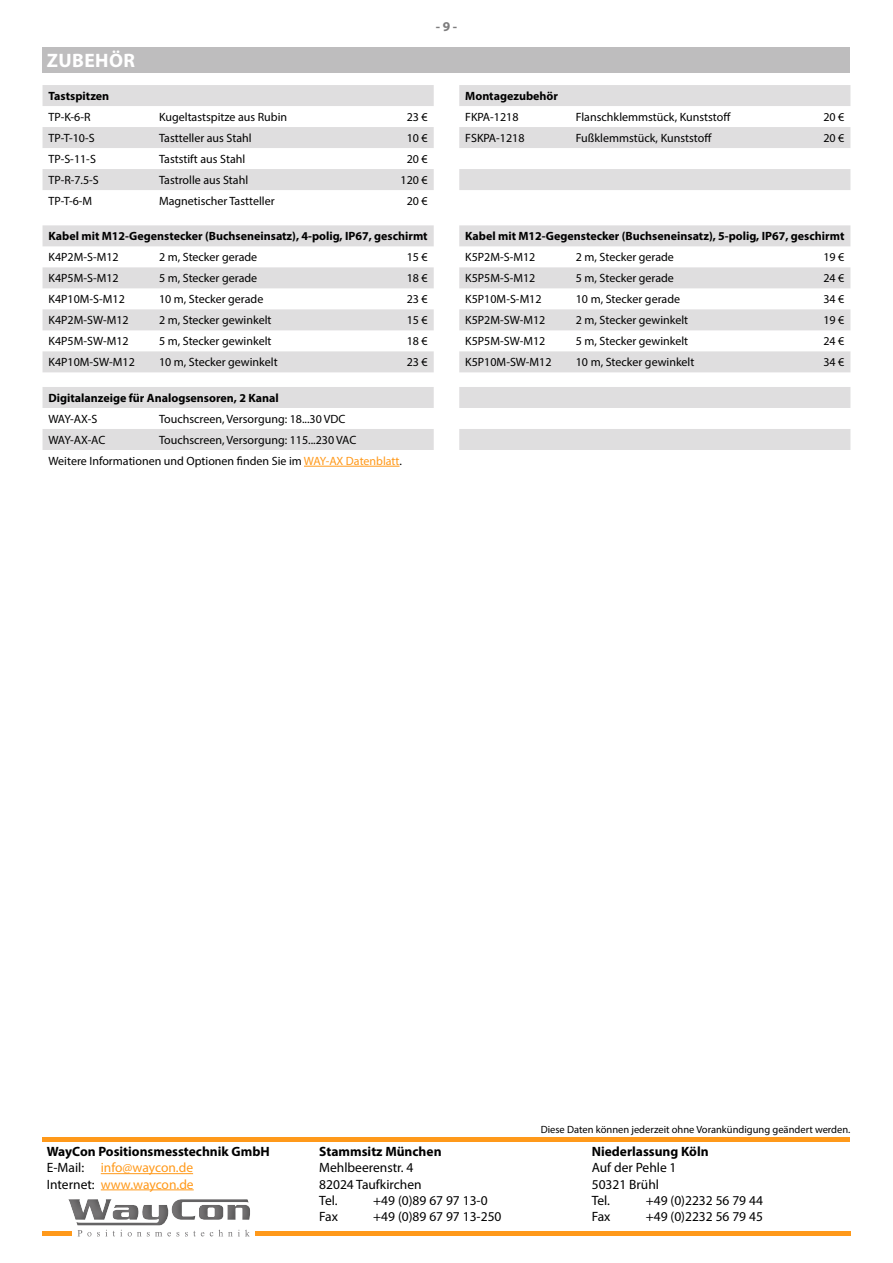
<style>
.page{position:relative;width:893px;height:1263px;background:#fff}
.page>*{position:absolute;margin:0;border:0;box-sizing:border-box;transform-origin:0 0}
.t1{font:700 19.5px "Myriad Pro";letter-spacing:.02em;color:#fff}
.t2{font:13.5px/16.2px "Myriad Pro";color:#000}
.t3{font:700 13.5px/16.2px "Myriad Pro";color:#000}
.t4{font:700 13.5px "Myriad Pro";color:#7d7c7d}
.t5{font:12px/21px "Myriad Pro";color:#000}
.t6{font:700 12px "Myriad Pro";color:#000}
.t7{font:10.5px "Myriad Pro";color:#000}
.s1{color:#ff991a}
.s2{font-weight:400}
.s3{font-weight:400;color:#ff991a}
</style>
<div class="page">
<hr style="left:255px;top:1231px;width:595px;height:4px;background:#ff991a">
<svg style="left:68px;top:1199px;width:182px;height:38px"></svg>
<hr style="left:43px;top:1231px;width:29px;height:4px;background:#ff991a">
<hr style="left:101px;top:1173px;width:92px;height:1px;background:#ff991a">
<hr style="left:101px;top:1189px;width:93px;height:1px;background:#ff991a">
<div style="left:43px;top:1137px;width:807px;height:5px;background:#ff991a"></div>
<div style="left:43px;top:47px;width:807px;height:25px;background:#bebdbe"></div>
<svg style="left:43px;top:85px;width:391px;height:105px"></svg>
<svg style="left:459px;top:85px;width:391px;height:105px"></svg>
<svg style="left:43px;top:225px;width:391px;height:147px;fill:#dfdedf"></svg>
<svg style="left:459px;top:225px;width:391px;height:147px;fill:#dfdedf"></svg>
<svg style="left:43px;top:387px;width:391px;height:63px"></svg>
<hr style="left:304px;top:466px;width:96px;height:1px;background:#ff991a">
<svg style="left:459px;top:387px;width:391px;height:63px"></svg>
<h1 class="t1" style="left:47px;top:48px;width:90px">ZUBEHÖR</h1>
<p class="t6" style="left:49px;top:88px;width:62px">Tastspitzen</p>
<p class="t5" style="left:49px;top:106px;width:44px">TP-K-6-R</p>
<p class="t5" style="left:159px;top:106px;width:130px">Kugeltastspitze aus Rubin</p>
<p class="t5" style="left:407px;top:106px;width:23px">23 €</p>
<p class="t5" style="left:49px;top:127px;width:48px">TP-T-10-S</p>
<p class="t5" style="left:159px;top:127px;width:94px">Tastteller aus Stahl</p>
<p class="t5" style="left:407px;top:127px;width:23px">10 €</p>
<p class="t5" style="left:49px;top:148px;width:49px">TP-S-11-S</p>
<p class="t5" style="left:159px;top:148px;width:88px">Taststift aus Stahl</p>
<p class="t5" style="left:407px;top:148px;width:23px">20 €</p>
<p class="t5" style="left:49px;top:169px;width:52px">TP-R-7.5-S</p>
<p class="t5" style="left:159px;top:169px;width:91px">Tastrolle aus Stahl</p>
<p class="t5" style="left:401px;top:169px;width:29px">120 €</p>
<p class="t5" style="left:49px;top:190px;width:45px">TP-T-6-M</p>
<p class="t5" style="left:159px;top:190px;width:117px">Magnetischer Tastteller</p>
<p class="t5" style="left:407px;top:190px;width:23px">20 €</p>
<p class="t4" style="left:436px;top:18px;width:23px">- 9 -</p>
<p class="t6" style="left:465px;top:88px;width:94px">Montagezubehör</p>
<p class="t5" style="left:465px;top:106px;width:55px">FKPA-1218</p>
<p class="t5" style="left:576px;top:106px;width:157px">Flanschklemmstück, Kunststoff</p>
<p class="t5" style="left:823px;top:106px;width:23px">20 €</p>
<p class="t5" style="left:465px;top:127px;width:61px">FSKPA-1218</p>
<p class="t5" style="left:576px;top:127px;width:137px">Fußklemmstück, Kunststoff</p>
<p class="t5" style="left:823px;top:127px;width:23px">20 €</p>
<p class="t6" style="left:49px;top:228px;width:381px">Kabel mit M12-Gegenstecker (Buchseneinsatz), 4-polig, IP67, geschirmt</p>
<p class="t5" style="left:49px;top:247px;width:72px">K4P2M-S-M12</p>
<p class="t5" style="left:159px;top:247px;width:100px">2 m, Stecker gerade</p>
<p class="t5" style="left:407px;top:247px;width:23px">15 €</p>
<p class="t5" style="left:49px;top:268px;width:72px">K4P5M-S-M12</p>
<p class="t5" style="left:159px;top:268px;width:100px">5 m, Stecker gerade</p>
<p class="t5" style="left:407px;top:268px;width:23px">18 €</p>
<p class="t5" style="left:49px;top:289px;width:78px">K4P10M-S-M12</p>
<p class="t5" style="left:159px;top:289px;width:106px">10 m, Stecker gerade</p>
<p class="t5" style="left:407px;top:289px;width:23px">23 €</p>
<p class="t5" style="left:49px;top:310px;width:82px">K4P2M-SW-M12</p>
<p class="t5" style="left:159px;top:310px;width:114px">2 m, Stecker gewinkelt</p>
<p class="t5" style="left:407px;top:310px;width:23px">15 €</p>
<p class="t5" style="left:49px;top:331px;width:82px">K4P5M-SW-M12</p>
<p class="t5" style="left:159px;top:331px;width:114px">5 m, Stecker gewinkelt</p>
<p class="t5" style="left:407px;top:331px;width:23px">18 €</p>
<p class="t5" style="left:49px;top:352px;width:88px">K4P10M-SW-M12</p>
<p class="t5" style="left:159px;top:352px;width:120px">10 m, Stecker gewinkelt</p>
<p class="t5" style="left:407px;top:352px;width:23px">23 €</p>
<p class="t6" style="left:465px;top:228px;width:381px">Kabel mit M12-Gegenstecker (Buchseneinsatz), 5-polig, IP67, geschirmt</p>
<p class="t5" style="left:465px;top:247px;width:72px">K5P2M-S-M12</p>
<p class="t5" style="left:576px;top:247px;width:100px">2 m, Stecker gerade</p>
<p class="t5" style="left:823px;top:247px;width:23px">19 €</p>
<p class="t5" style="left:465px;top:268px;width:72px">K5P5M-S-M12</p>
<p class="t5" style="left:576px;top:268px;width:100px">5 m, Stecker gerade</p>
<p class="t5" style="left:823px;top:268px;width:23px">24 €</p>
<p class="t5" style="left:465px;top:289px;width:78px">K5P10M-S-M12</p>
<p class="t5" style="left:576px;top:289px;width:106px">10 m, Stecker gerade</p>
<p class="t5" style="left:823px;top:289px;width:23px">34 €</p>
<p class="t5" style="left:465px;top:310px;width:82px">K5P2M-SW-M12</p>
<p class="t5" style="left:576px;top:310px;width:114px">2 m, Stecker gewinkelt</p>
<p class="t5" style="left:823px;top:310px;width:23px">19 €</p>
<p class="t5" style="left:465px;top:331px;width:82px">K5P5M-SW-M12</p>
<p class="t5" style="left:576px;top:331px;width:114px">5 m, Stecker gewinkelt</p>
<p class="t5" style="left:823px;top:331px;width:23px">24 €</p>
<p class="t5" style="left:465px;top:352px;width:88px">K5P10M-SW-M12</p>
<p class="t5" style="left:576px;top:352px;width:120px">10 m, Stecker gewinkelt</p>
<p class="t5" style="left:823px;top:352px;width:23px">34 €</p>
<p class="t6" style="left:49px;top:390px;width:232px">Digitalanzeige für Analogsensoren, 2 Kanal</p>
<p class="t5" style="left:49px;top:408px;width:50px">WAY-AX-S</p>
<p class="t5" style="left:159px;top:408px;width:188px">Touchscreen, Versorgung: 18...30 VDC</p>
<p class="t5" style="left:49px;top:429px;width:58px">WAY-AX-AC</p>
<p class="t5" style="left:49px;top:429px;width:355px;text-indent:111px">Touchscreen, Versorgung: 115...230 VAC<br>Weitere Informationen und Optionen finden Sie im <span class="s1">WAY-AX Datenblatt</span>.</p>
<p class="t7" style="left:541px;top:1123px;width:311px">Diese Daten können jederzeit ohne Vorankündigung geändert werden.</p>
<p class="t3" style="left:47px;top:1143px;width:225px">WayCon Positionsmesstechnik GmbH<br><span class="s2">E-Mail:</span> <span class="s3">info@waycon.de<br></span><span class="s2">Internet:</span> <span class="s3">www.waycon.de</span></p>
<p class="t3" style="left:319px;top:1143px;width:124px">Stammsitz München</p>
<p class="t2" style="left:319px;top:1159px;width:104px">Mehlbeerenstr. 4<br>82024 Taufkirchen<br>Tel.</p>
<p class="t2" style="left:373px;top:1192px;width:116px">+49 (0)89 67 97 13-0</p>
<p class="t3" style="left:592px;top:1143px;width:118px">Niederlassung Köln</p>
<p class="t2" style="left:592px;top:1159px;width:86px">Auf der Pehle 1<br>50321 Brühl<br>Tel.</p>
<p class="t2" style="left:646px;top:1192px;width:119px">+49 (0)2232 56 79 44</p>
<p class="t2" style="left:319px;top:1208px;width:20px">Fax</p>
<p class="t2" style="left:373px;top:1208px;width:130px">+49 (0)89 67 97 13-250</p>
<p class="t2" style="left:592px;top:1208px;width:20px">Fax</p>
<p class="t2" style="left:646px;top:1208px;width:119px">+49 (0)2232 56 79 45</p>
</div>
